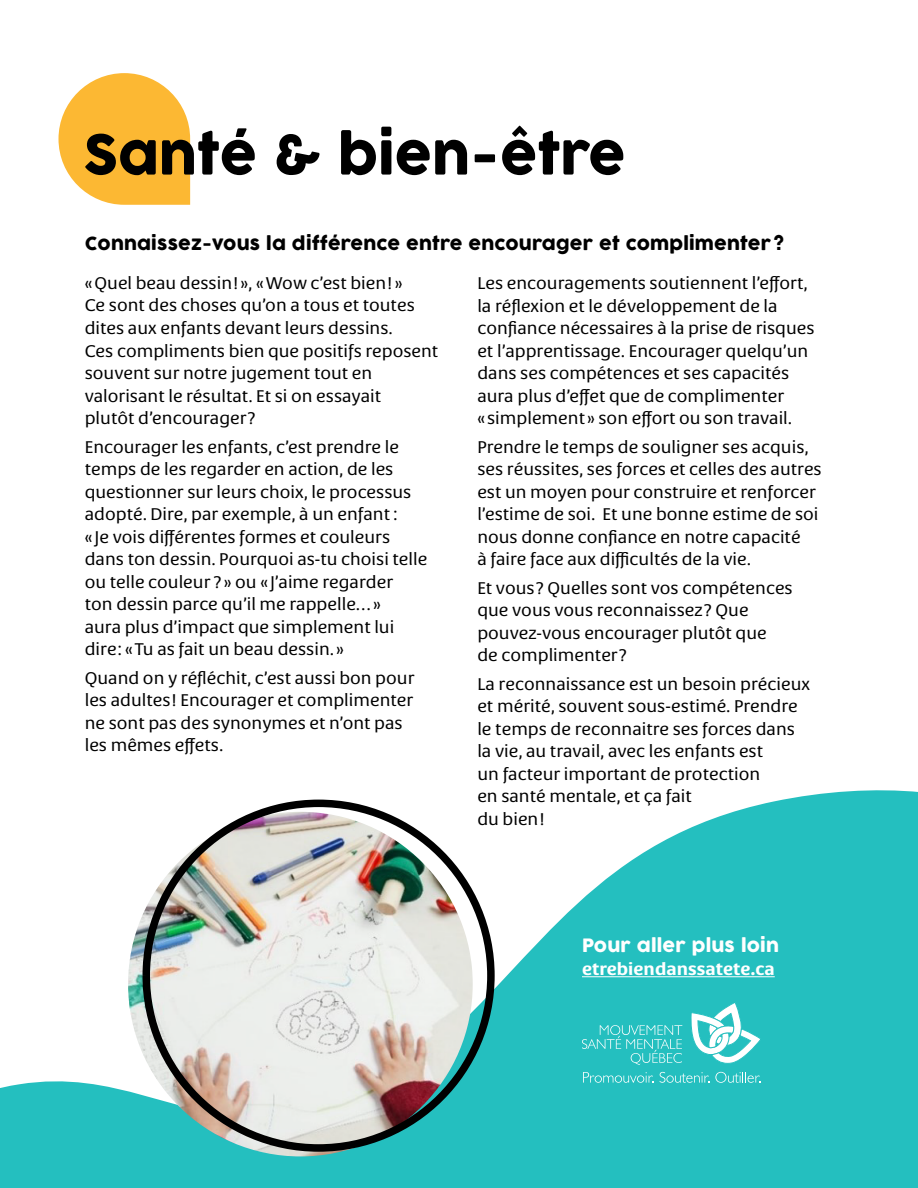
<style>
.page{position:relative;width:918px;height:1188px;background:#fff}
.page>*{position:absolute;margin:0;border:0;box-sizing:border-box;transform-origin:0 0}
.t1{font:54px "COCOGOOSE";color:#000}
.t2{font:18px "COCOGOOSE";letter-spacing:.01em;color:#000}
.t3{font:18px "COCOGOOSE";letter-spacing:.01em;color:#fff}
.t4{font:16.5px/22.5px "Sanserata";color:#000}
.t5{font:700 16.5px "Sanserata";color:#fff}
</style>
<div class="page">
<svg style="left:0;top:790px;width:918px;height:398px;fill:#24bfbf"></svg>
<img style="left:128px;top:812px;width:345px;height:344px;border-radius:172px">
<div style="left:143px;top:800px;width:352px;height:352px;border:8px solid #000;border-radius:50%"></div>
<svg style="left:59px;top:73px;width:131px;height:132px"></svg>
<hr style="left:582px;top:976px;width:193px;height:1px;background:#fff">
<svg style="left:582px;top:1025px;width:100px;height:40px"></svg>
<svg style="left:583px;top:1072px;width:71px;height:11px"></svg>
<svg style="left:660px;top:1072px;width:49px;height:11px"></svg>
<svg style="left:715px;top:1072px;width:45px;height:11px"></svg>
<svg style="left:691px;top:1002px;width:71px;height:62px"></svg>
<h1 class="t1" style="left:83px;top:114px;width:544px">Santé &amp; bien-être</h1>
<p class="t2" style="left:85px;top:230px;width:701px">Connaissez-vous la différence entre encourager et complimenter ?</p>
<p class="t4" style="left:85px;top:272px;width:355px">«Quel beau dessin! », «Wow c’est bien! »<br>Ce sont des choses qu’on a tous et toutes dites aux enfants devant leurs dessins.<br>Ces compliments bien que positifs reposent souvent sur notre jugement tout en valorisant le résultat. Et si on essayait<br>plutôt d’encourager?</p>
<p class="t4" style="left:85px;top:436px;width:344px">Encourager les enfants, c’est prendre le temps de les regarder en action, de les questionner sur leurs choix, le processus adopté. Dire, par exemple, à un enfant :<br>« Je vois différentes formes et couleurs dans ton dessin. Pourquoi as-tu choisi telle ou telle couleur ?» ou « J’aime regarder<br>ton dessin parce qu’il me rappelle…»<br>aura plus d’impact que simplement lui dire: «Tu as fait un beau dessin. »</p>
<p class="t4" style="left:85px;top:667px;width:331px">Quand on y réfléchit, c’est aussi bon pour les adultes! Encourager et complimenter ne sont pas des synonymes et n’ont pas les mêmes effets.</p>
<p class="t4" style="left:477px;top:272px;width:339px">Les encouragements soutiennent l’effort, la réflexion et le développement de la confiance nécessaires à la prise de risques et l’apprentissage. Encourager quelqu’un dans ses compétences et ses capacités aura plus d’effet que de complimenter<br>« simplement » son effort ou son travail.</p>
<p class="t4" style="left:477px;top:436px;width:346px">Prendre le temps de souligner ses acquis, ses réussites, ses forces et celles des autres est un moyen pour construire et renforcer l’estime de soi. Et une bonne estime de soi nous donne confiance en notre capacité<br>à faire face aux difficultés de la vie.</p>
<p class="t4" style="left:477px;top:577px;width:317px">Et vous? Quelles sont vos compétences que vous vous reconnaissez? Que pouvez-vous encourager plutôt que<br>de complimenter?</p>
<p class="t4" style="left:477px;top:673px;width:334px">La reconnaissance est un besoin précieux et mérité, souvent sous-estimé. Prendre le temps de reconnaitre ses forces dans la vie, au travail, avec les enfants est<br>un facteur important de protection<br>en santé mentale, et ça fait<br>du bien!</p>
<p class="t3" style="left:582px;top:932px;width:199px">Pour aller plus loin</p>
<p class="t5" style="left:582px;top:959px;width:194px">etrebiendanssatete.ca</p>
</div>
